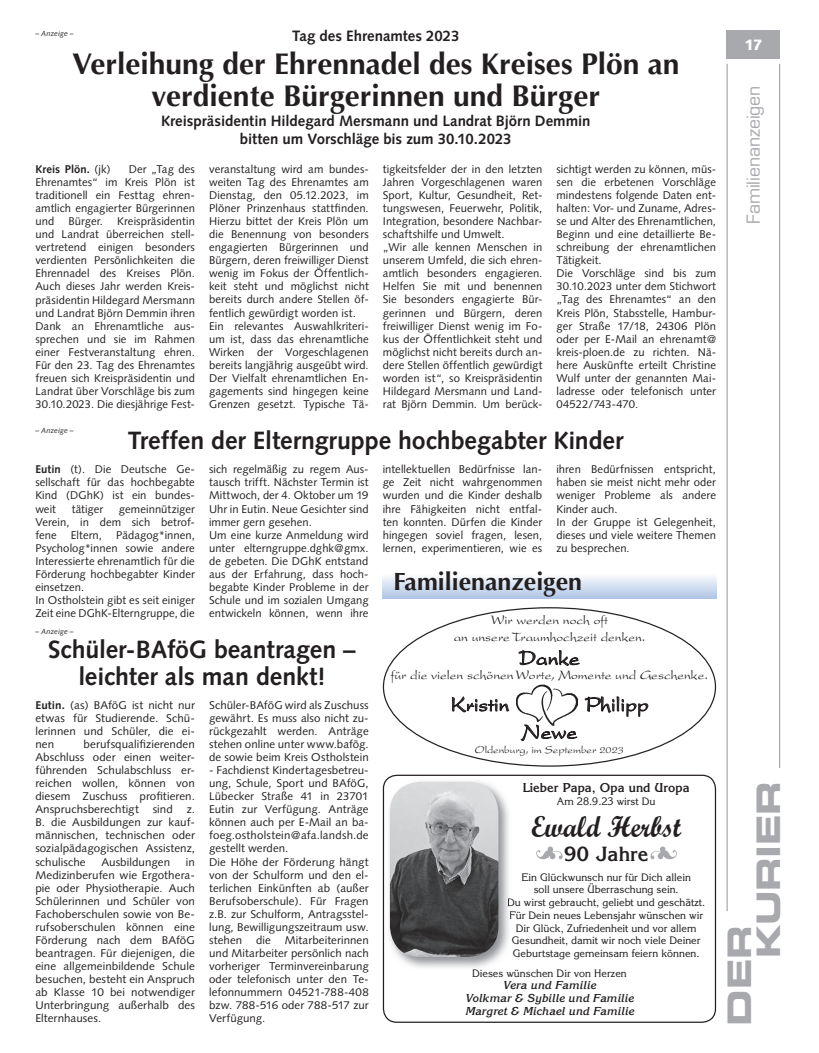
<style>
.page{position:relative;width:819px;height:1053px;background:#fff}
.page>*{position:absolute;margin:0;border:0;box-sizing:border-box;transform-origin:0 0}
.t1{font:32.5px/28.9px "Eurostile LT Std Bold Ex 2";letter-spacing:-.01em;color:#a8a9ad}
.t2{font:700 30px/32.5px "Optima";color:#231f20;text-align:center}
.t3{font:30px "Wrexham Script";color:#231f20;scale:.9 1}
.t4{font:700 25px/27.5px "Syntax LT Std";letter-spacing:-.005em;color:#231f20;text-align:center}
.t5{font:700 25px "Optima";color:#231f20}
.t6{font:21.25px "Present LT Std";color:#231f20}
.t7{font:700 20px "Korinna";color:#231f20}
.t8{font:17.5px "Eurostile LT Std";letter-spacing:-.005em;color:#a8a9ad}
.t9{font:700 15px/17.5px "Syntax LT Std";letter-spacing:-.005em;color:#231f20;text-align:center}
.t10{font:900 15px "Syntax LT Std";color:#fff}
.t11{font:13.75px/16.5px "Present LT Std";color:#231f20;text-align:center}
.t12{font:700 12.5px "Korinna";color:#231f20}
.t13{font:11.25px/13px "Syntax";letter-spacing:.005em;color:#231f20;text-align:justify}
.t14{font:italic 700 11.25px/12.5px "Korinna";color:#231f20;text-align:center}
.t15{font:11.25px "Present LT Std";color:#231f20}
.t16{font:700 11.25px "Syntax";letter-spacing:.01em;color:#231f20}
.t17{font:10.62px/12.8px "Korinna";color:#231f20;text-align:center;scale:.96 1}
.t18{font:italic 7.5px "Syntax LT Std";letter-spacing:.015em;color:#231f20}
.s1{font-weight:400}
.s2{font-weight:700}
</style>
<div class="page">
<hr style="left:726px;top:64px;width:1px;height:847px;background:#939598">
<hr style="left:779px;top:64px;width:1px;height:703px;background:#939598">
<div style="left:726px;top:30px;width:54px;height:29px;background:#a8a9ad"></div>
<img style="left:387px;top:779px;width:122px;height:189px">
<svg style="left:507px;top:898px;width:4px;height:23px"></svg>
<img style="left:390px;top:781px;width:108px;height:175px">
<svg style="left:650px;top:846px;width:27px;height:13px"></svg>
<svg style="left:536px;top:846px;width:26px;height:13px"></svg>
<div style="left:383px;top:774px;width:333px;height:248px;border:1px solid #231f20;border-radius:14px"></div>
<img style="left:516px;top:684px;width:62px;height:39px">
<svg style="left:518px;top:650px;width:62px;height:16px"></svg>
<svg style="left:451px;top:696px;width:58px;height:17px"></svg>
<svg style="left:584px;top:696px;width:64px;height:21px"></svg>
<svg style="left:520px;top:723px;width:58px;height:18px"></svg>
<svg style="left:383px;top:577px;width:333px;height:21px;background:#d1ddf0"></svg>
<p class="t9" style="left:292px;top:28px;width:169px">Tag des Ehrenamtes 2023</p>
<p class="t2" style="left:72px;top:48px;width:608px">Verleihung der Ehrennadel des Kreises Plön an verdiente Bürgerinnen und Bürger</p>
<p class="t9" style="left:161px;top:113px;width:430px">Kreispräsidentin Hildegard Mersmann und Landrat Björn Demmin bitten um Vorschläge bis zum 30.10.2023</p>
<p class="t18" style="left:35px;top:29px;width:40px">– Anzeige –</p>
<p class="t13" style="left:35px;top:162px;width:161px;text-indent:93px">Der „Tag des Ehrenamtes“ im Kreis Plön ist traditionell ein Festtag ehren&shy;amtlich engagierter Bürgerinnen und</p>
<p class="t16" style="left:35px;top:162px;width:77px">Kreis Plön. <span class="s1">(jk)</span></p>
<p class="t13" style="left:35px;top:215px;width:161px;text-indent:82px">Kreispräsidentin und Landrat überreichen stell&shy;vertretend einigen besonders verdienten Persönlichkeiten die Ehrennadel des Kreises Plön.<br>Auch dieses Jahr werden Kreis&shy;präsidentin Hildegard Mersmann und Landrat Björn Demmin ihren Dank an Ehrenamtliche aus&shy;sprechen und sie im Rahmen einer Festveranstaltung ehren.<br>Für den 23. Tag des Ehrenamtes freuen sich Kreispräsidentin und Landrat über Vorschläge bis zum 30.10.2023. Die diesjährige Fest-</p>
<p class="t13" style="left:69px;top:215px;width:36px">Bürger.</p>
<p class="t13" style="left:209px;top:162px;width:161px;text-align:left">veranstaltung wird am bundes&shy;weiten Tag des Ehrenamtes am<br>Dienstag, den 05.12.2023, im<br>Plöner Prinzenhaus stattfinden.<br>Hierzu bittet der Kreis Plön um die Benennung von besonders engagierten Bürgerinnen und<br>Bürgern, deren freiwilliger Dienst wenig im Fokus der Öffentlich&shy;keit steht und möglichst nicht bereits durch andere Stellen öf&shy;fentlich gewürdigt worden ist.<br>Ein relevantes Auswahlkriteri&shy;um ist, dass das ehrenamtliche<br>Wirken der Vorgeschlagenen bereits langjährig ausgeübt wird.<br>Der Vielfalt ehrenamtlichen En&shy;gagements sind hingegen keine<br>Grenzen gesetzt. Typische Tä-</p>
<p class="t13" style="left:383px;top:162px;width:161px;text-align:left">tigkeitsfelder der in den letzten<br>Jahren Vorgeschlagenen waren<br>Sport, Kultur, Gesundheit, Ret&shy;tungswesen, Feuerwehr, Politik,<br>Integration, besondere Nachbar&shy;schaftshilfe und Umwelt.<br>„Wir alle kennen Menschen in unserem Umfeld, die sich ehren&shy;amtlich besonders engagieren.<br>Helfen Sie mit und benennen<br>Sie besonders engagierte Bür&shy;gerinnen und Bürgern, deren freiwilliger Dienst wenig im Fo&shy;kus der Öffentlichkeit steht und möglichst nicht bereits durch an&shy;dere Stellen öffentlich gewürdigt worden ist“, so Kreispräsidentin<br>Hildegard Mersmann und Land&shy;rat Björn Demmin. Um berück-</p>
<p class="t13" style="left:556px;top:162px;width:161px;text-align:left">sichtigt werden zu können, müs&shy;sen die erbetenen Vorschläge mindestens folgende Daten ent&shy;halten: Vor- und Zuname, Adres&shy;se und Alter des Ehrenamtlichen,<br>Beginn und eine detaillierte Be&shy;schreibung der ehrenamtlichen<br>Tätigkeit.<br>Die Vorschläge sind bis zum<br>30.10.2023 unter dem Stichwort „Tag des Ehrenamtes“ an den<br>Kreis Plön, Stabsstelle, Hambur&shy;ger Straße 17/18, 24306 Plön oder per E-Mail an ehrenamt@ kreis-ploen.de zu richten. Nä&shy;here Auskünfte erteilt Christine<br>Wulf unter der genannten Mai&shy;ladresse oder telefonisch unter<br>04522/743-470.</p>
<p class="t18" style="left:35px;top:426px;width:40px">– Anzeige –</p>
<p class="t4" style="left:128px;top:426px;width:497px">Treffen der Elterngruppe hochbegabter Kinder</p>
<p class="t13" style="left:209px;top:463px;width:161px;text-align:left">sich regelmäßig zu regem Aus&shy;tausch trifft. Nächster Termin ist<br>Mittwoch, der 4. Oktober um 19<br>Uhr in Eutin. Neue Gesichter sind immer gern gesehen.<br>Um eine kurze Anmeldung wird unter elterngruppe.dghk@gmx. de gebeten. Die DGhK entstand aus der Erfahrung, dass hoch&shy;begabte Kinder Probleme in der<br>Schule und im sozialen Umgang entwickeln können, wenn ihre</p>
<p class="t13" style="left:382px;top:463px;width:161px">intellektuellen Bedürfnisse lan&shy;ge Zeit nicht wahrgenommen wurden und die Kinder deshalb ihre Fähigkeiten nicht entfal&shy;ten konnten. Dürfen die Kinder hingegen soviel fragen, lesen, lernen, experimentieren, wie es</p>
<p class="t13" style="left:556px;top:463px;width:161px;text-align:left">ihren Bedürfnissen entspricht, haben sie meist nicht mehr oder weniger Probleme als andere<br>Kinder auch.<br>In der Gruppe ist Gelegenheit, dieses und viele weitere Themen zu besprechen.</p>
<p class="t13" style="left:35px;top:463px;width:161px"><span class="s2">Eutin</span> (t). Die Deutsche Ge&shy;sellschaft für das hochbegabte Kind (DGhK) ist ein bundes&shy;weit</p>
<p class="t13" style="left:35px;top:502px;width:161px;text-indent:84px">gemeinnütziger Verein, in dem sich betrof&shy;fene</p>
<p class="t13" style="left:72px;top:502px;width:33px">tätiger</p>
<p class="t13" style="left:35px;top:528px;width:161px;text-align:left;text-indent:81px">Pädagog*innen,<br>Psycholog*innen sowie andere<br>Interessierte ehrenamtlich für die<br>Förderung hochbegabter Kinder einsetzen.<br>In Ostholstein gibt es seit einiger<br>Zeit eine DGhK-Elterngruppe, die</p>
<p class="t13" style="left:71px;top:528px;width:33px">Eltern,</p>
<p class="t5" style="left:393px;top:567px;width:190px">Familienanzeigen</p>
<p class="t11" style="left:454px;top:612px;width:193px">Wir werden noch oft<br>an unsere Traumhochzeit denken.</p>
<p class="t6" style="left:519px;top:646px;width:62px">Danke</p>
<p class="t11" style="left:391px;top:667px;width:319px">für die vielen schönen Worte, Momente und Geschenke.</p>
<p class="t6" style="left:450px;top:692px;width:61px">Kristin</p>
<p class="t6" style="left:585px;top:692px;width:65px">Philipp</p>
<p class="t6" style="left:522px;top:720px;width:57px">Newe</p>
<p class="t15" style="left:475px;top:743px;width:151px">Oldenburg, im September 2023</p>
<p class="t18" style="left:35px;top:627px;width:40px">– Anzeige –</p>
<p class="t4" style="left:48px;top:635px;width:309px">Schüler-BAföG beantragen – leichter als man denkt!</p>
<p class="t13" style="left:35px;top:698px;width:161px"><span class="s2">Eutin.</span> (as) BAföG ist nicht nur etwas für Studierende. Schü&shy;lerinnen und Schüler, die ei&shy;nen</p>
<p class="t13" style="left:209px;top:698px;width:161px">Schüler-BAföG wird als Zuschuss gewährt. Es muss also nicht zu&shy;rückgezahlt werden. Anträge stehen online unter www.bafög. de sowie beim Kreis Ostholstein</p>
<p class="t13" style="left:209px;top:763px;width:161px;text-align:left">- Fachdienst Kindertagesbetreu&shy;ung, Schule, Sport und BAföG,<br>Lübecker Straße 41 in 23701<br>Eutin zur Verfügung. Anträge können auch per E-Mail an ba&shy;foeg.ostholstein@afa.landsh.de gestellt werden.<br>Die Höhe der Förderung hängt von der Schulform und den el&shy;terlichen Einkünften ab (außer<br>Berufsoberschule). Für Fragen z.B. zur Schulform, Antragsstel&shy;lung, Bewilligungszeitraum usw. stehen die Mitarbeiterinnen und Mitarbeiter persönlich nach vorheriger Terminvereinbarung oder telefonisch unter den Te&shy;lefonnummern 04521-788-408 bzw. 788-516 oder 788-517 zur<br>Verfügung.</p>
<p class="t13" style="left:35px;top:737px;width:161px;text-indent:48px">berufsqualifizierenden Abschluss oder einen weiter&shy;führenden Schulabschluss er&shy;reichen wollen, können von diesem Zuschuss profitieren.<br>Anspruchsberechtigt sind z.<br>B. die Ausbildungen zur kauf&shy;männischen, technischen oder sozialpädagogischen Assistenz, schulische</p>
<p class="t12" style="left:522px;top:779px;width:168px">Lieber Papa, Opa und Uropa</p>
<p class="t17" style="left:557px;top:794px;width:104px">Am 28.9.23 wirst Du</p>
<p class="t3" style="left:531px;top:808px;width:168px">Ewald Herbst</p>
<p class="t7" style="left:563px;top:841px;width:86px">90 Jahre</p>
<p class="t17" style="left:507px;top:870px;width:208px">Ein Glückwunsch nur für Dich allein<br>soll unsere Überraschung sein.<br>Du wirst gebraucht, geliebt und geschätzt.<br>Für Dein neues Lebensjahr wünschen wir Dir Glück, Zufriedenheit und vor allem Gesundheit, damit wir noch viele Deiner Geburtstage gemeinsam feiern können.</p>
<p class="t17" style="left:472px;top:966px;width:163px">Dieses wünschen Dir von Herzen</p>
<p class="t14" style="left:465px;top:979px;width:170px">Vera und Familie<br>Volkmar &amp; Sybille und Familie<br>Margret &amp; Michael und Familie</p>
<p class="t13" style="left:101px;top:855px;width:70px">Ausbildungen</p>
<p class="t13" style="left:35px;top:855px;width:161px;text-indent:150px">in Medizinberufen wie Ergothera&shy;pie oder Physiotherapie. Auch Schülerinnen und Schüler von Fachoberschulen sowie von Be&shy;rufsoberschulen können eine Förderung nach dem BAföG beantragen. Für diejenigen, die eine allgemeinbildende Schule besuchen, besteht ein Anspruch ab Klasse 10 bei notwendiger Unterbringung außerhalb des Elternhauses.</p>
<p class="t10" style="left:744px;top:36px;width:20px">17</p>
<p class="t8" style="left:743px;top:223px;width:139px;rotate:-90deg">Familienanzeigen</p>
<p class="t1" style="left:724px;top:958px;width:179px;text-indent:-67px;rotate:-90deg">DER<br>KURIER</p>
</div>
